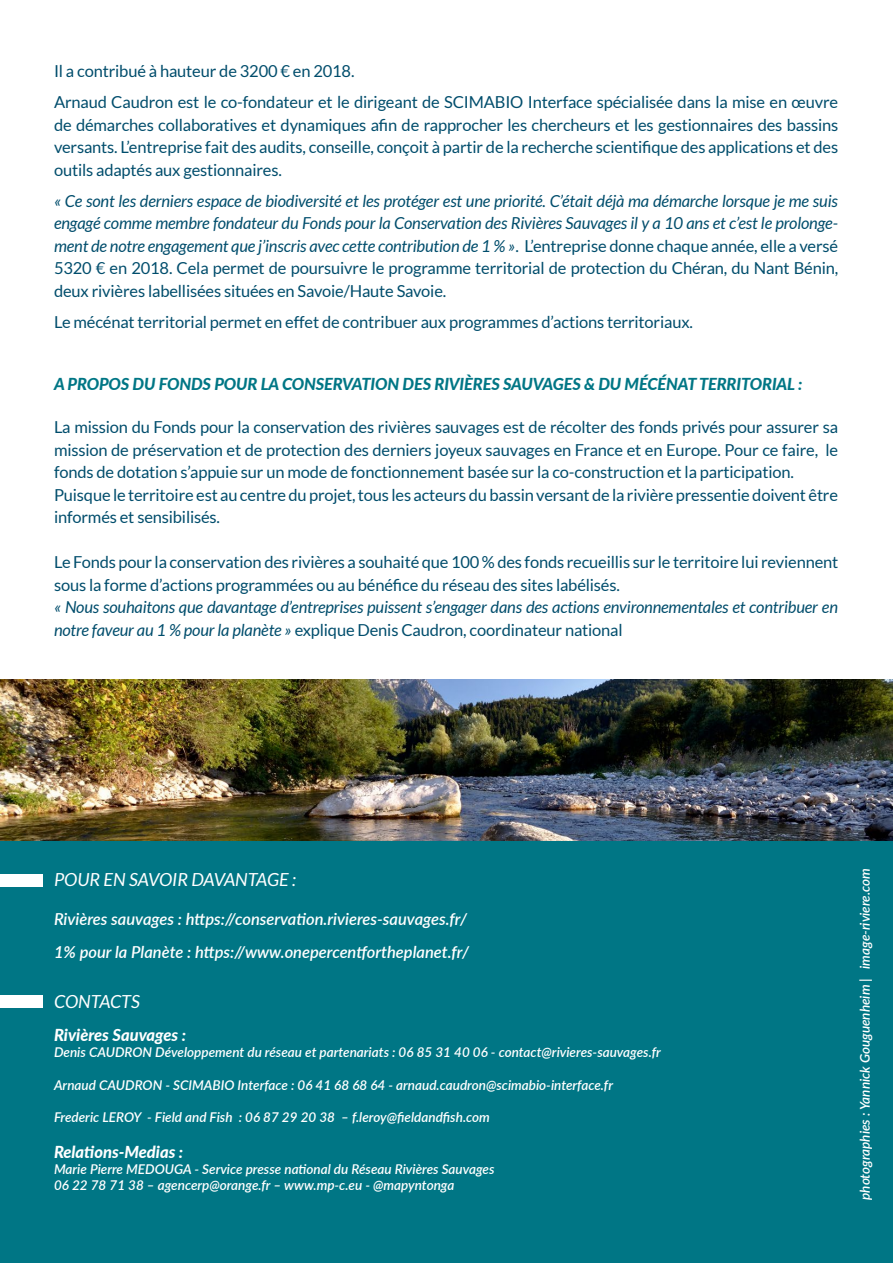
<style>
.page{position:relative;width:893px;height:1263px;background:#fff}
.page>*{position:absolute;margin:0;border:0;box-sizing:border-box;transform-origin:0 0}
.t1{font:italic 18px "Lato";color:#fff}
.t2{font:16.5px/22.5px "Lato";letter-spacing:-.01em;color:#004d6c}
.t3{font:italic 16.5px/22.5px "Lato";letter-spacing:-.01em;color:#004d6c;text-align:justify}
.t4{font:italic 600 16.5px/32.5px "Lato";color:#fff}
.t5{font:italic 800 16.5px "Lato";letter-spacing:-.01em;color:#007685}
.t6{font:italic 800 16.5px "Lato";color:#fff}
.t7{font:italic 600 13.5px/16.2px "Lato";color:#fff}
.s1{font-style:normal}
</style>
<div class="page">
<div style="left:0;top:841px;width:893px;height:422px;background:#007685"></div>
<div style="left:0;top:874px;width:43px;height:13px;background:#fff"></div>
<div style="left:0;top:995px;width:43px;height:13px;background:#fff"></div>
<img style="left:0;top:679px;width:893px;height:162px">
<p class="t2" style="left:54px;top:55px;width:786px;line-height:31px">Il a contribué à hauteur de 3200 € en 2018.<br>Arnaud Caudron est le co-fondateur et le dirigeant de SCIMABIO Interface spécialisée dans la mise en œuvre</p>
<p class="t2" style="left:54px;top:113px;width:786px;text-align:justify">de démarches collaboratives et dynamiques afin de rapprocher les chercheurs et les gestionnaires des bassins versants. L’entreprise fait des audits, conseille, conçoit à partir de la recherche scientifique des applications et des outils adaptés aux gestionnaires.</p>
<p class="t3" style="left:54px;top:190px;width:786px">« Ce sont les derniers espace de biodiversité et les protéger est une priorité. C’était déjà ma démarche lorsque je me suis engagé comme membre fondateur du Fonds pour la Conservation des Rivières Sauvages il y a 10 ans et c’est le prolonge&shy;ment de notre engagement que j’inscris avec cette contribution de 1 % »<span class="s1">. L’entreprise donne chaque année, elle a versé 5320 € en 2018. Cela permet de poursuivre le programme territorial de protection du Chéran, du Nant Bénin, deux rivières labellisées situées en Savoie/Haute Savoie.</span></p>
<p class="t2" style="left:54px;top:310px;width:640px">Le mécénat territorial permet en effet de contribuer aux programmes d’actions territoriaux.</p>
<p class="t5" style="left:54px;top:371px;width:750px">A PROPOS DU FONDS POUR LA CONSERVATION DES RIVIÈRES SAUVAGES &amp; DU MÉCÉNAT TERRITORIAL :</p>
<p class="t2" style="left:54px;top:416px;width:786px">La mission du Fonds pour la conservation des rivières sauvages est de récolter des fonds privés pour assurer sa mission de préservation et de protection des derniers joyeux sauvages en France et en Europe. Pour ce faire, le fonds de dotation s’appuie sur un mode de fonctionnement basée sur la co-construction et la participation.<br>Puisque le territoire est au centre du projet, tous les acteurs du bassin versant de la rivière pressentie doivent être informés et sensibilisés.</p>
<p class="t2" style="left:54px;top:551px;width:786px">Le Fonds pour la conservation des rivières a souhaité que 100 % des fonds recueillis sur le territoire lui reviennent sous la forme d’actions programmées ou au bénéfice du réseau des sites labélisés.</p>
<p class="t3" style="left:54px;top:597px;width:785px">« Nous souhaitons que davantage d’entreprises puissent s’engager dans des actions environnementales et contribuer en notre faveur au 1 % pour la planète » <span class="s1">explique Denis Caudron, coordinateur national</span></p>
<p class="t1" style="left:54px;top:870px;width:244px">POUR EN SAVOIR DAVANTAGE :</p>
<p class="t4" style="left:54px;top:902px;width:417px">Rivières sauvages : https://conservation.rivieres-sauvages.fr/<br>1% pour la Planète : https://www.onepercentfortheplanet.fr/</p>
<p class="t1" style="left:54px;top:991px;width:87px">CONTACTS</p>
<p class="t6" style="left:54px;top:1023px;width:134px">Rivières Sauvages :</p>
<p class="t7" style="left:54px;top:1043px;width:608px">Denis CAUDRON Développement du réseau et partenariats : 06 85 31 40 06 - contact@rivieres-sauvages.fr</p>
<p class="t7" style="left:54px;top:1076px;width:561px">Arnaud CAUDRON - SCIMABIO Interface : 06 41 68 68 64 - arnaud.caudron@scimabio-interface.fr</p>
<p class="t7" style="left:54px;top:1108px;width:437px">Frederic LEROY - Field and Fish : 06 87 29 20 38 – f.leroy@fieldandfish.com</p>
<p class="t6" style="left:54px;top:1140px;width:131px">Relations-Medias :</p>
<p class="t7" style="left:54px;top:1160px;width:442px">Marie Pierre MEDOUGA - Service presse national du Réseau Rivières Sauvages<br>06 22 78 71 38 – agencerp@orange.fr – www.mp-c.eu - @mapyntonga</p>
<p class="t7" style="left:856px;top:1200px;width:333px;rotate:-90deg">photographies : Yannick Gouguenheim | image-riviere.com</p>
</div>
